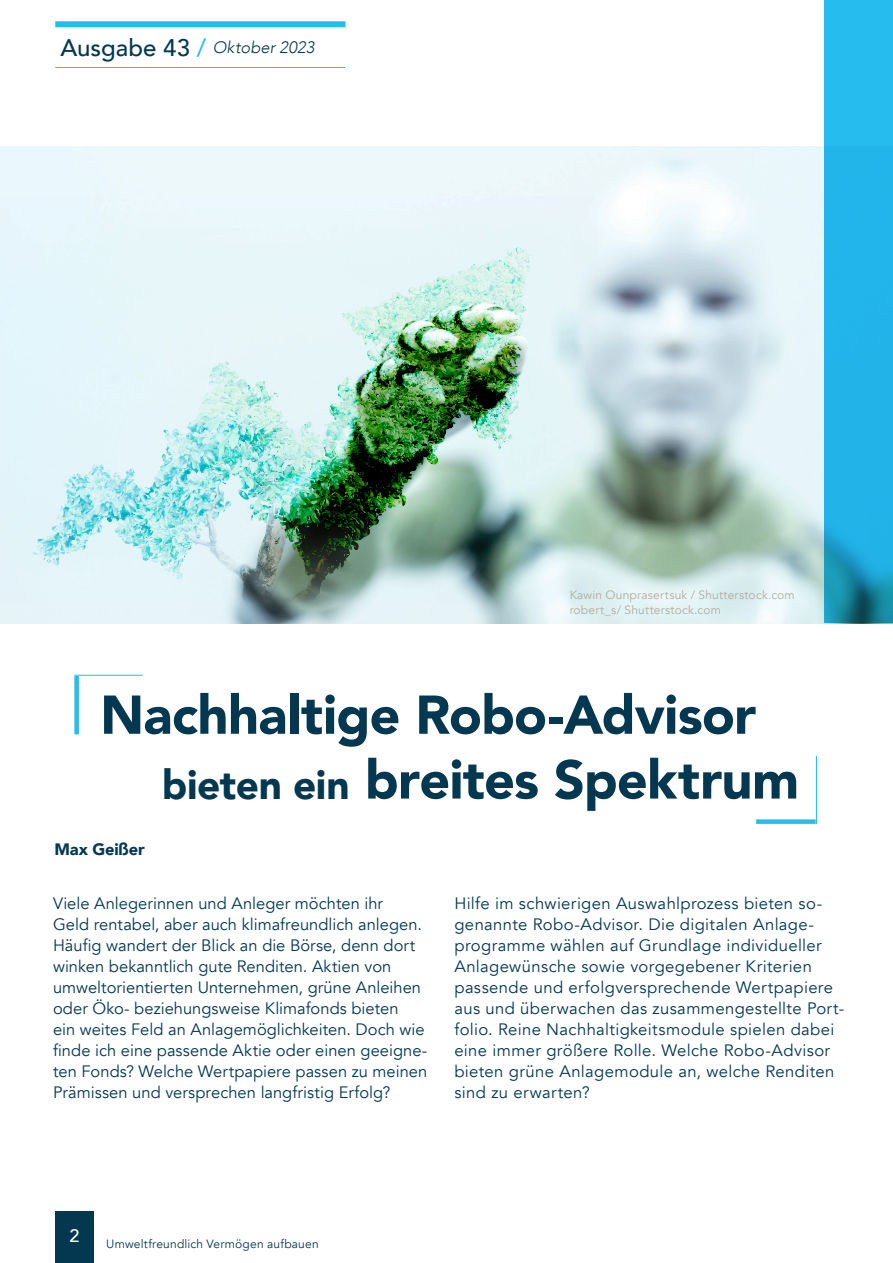
<style>
.page{position:relative;width:893px;height:1263px;background:#fff}
.page>*{position:absolute;margin:0;border:0;box-sizing:border-box;transform-origin:0 0}
.t1{font:900 54px/64.8px "Avenir";letter-spacing:-.015em;color:#043851}
.t2{font:500 18px "Avenir";color:#fff}
.t3{font:16.5px/21px "Avenir";letter-spacing:.015em;color:#043851}
.t4{font:italic 300 16.5px "Avenir";letter-spacing:.01em;color:#043851}
.t5{font:900 16.5px "Avenir";letter-spacing:-.01em;color:#043851}
.t6{font:12px/14.4px "Avenir";letter-spacing:.02em;color:#a7a091}
.t7{font:12px "Avenir";letter-spacing:.015em;color:#043851}
.s1{font-weight:500;font-style:normal;font-size:24px}
.s2{font-weight:500;font-style:normal;font-size:24px;color:#26bcee}
.s3{font-size:40.5px}
</style>
<div class="page">
<img style="left:0;top:146px;width:893px;height:477px">
<img style="left:0;top:172px;width:623px;height:452px">
<div style="left:55px;top:21px;width:290px;height:6px;background:#26bcee"></div>
<hr style="left:55px;top:67px;width:290px;height:1px;background:#26bcee">
<div style="left:55px;top:1211px;width:39px;height:52px;background:#043851"></div>
<svg style="left:825px;top:0;width:68px;height:622px;background:#21b1e3"></svg>
<div style="left:74px;top:676px;width:5px;height:58px;background:#26bcee"></div>
<hr style="left:74px;top:675px;width:69px;height:1px;background:#26bcee">
<div style="left:756px;top:819px;width:60px;height:5px;background:#26bcee"></div>
<hr style="left:816px;top:756px;width:1px;height:68px;background:#26bcee">
<p class="t4" style="left:60px;top:38px;width:255px"><span class="s1">Ausgabe 43</span> <span class="s2">/</span> Oktober 2023</p>
<p class="t6" style="left:569px;top:588px;width:227px">Kawin Ounprasertsuk / Shutterstock.com robert_s/ Shutterstock.com</p>
<h1 class="t1" style="left:162px;top:681px;width:639px;text-indent:-62px">Nachhaltige Robo-Advisor <span class="s3">bieten ein</span> breites Spektrum</h1>
<p class="t5" style="left:54px;top:835px;width:92px">Max Geißer</p>
<p class="t3" style="left:53px;top:893px;width:376px">Viele Anlegerinnen und Anleger möchten ihr<br>Geld rentabel, aber auch klimafreundlich anlegen.<br>Häufig wandert der Blick an die Börse, denn dort winken bekanntlich gute Renditen. Aktien von umweltorientierten Unternehmen, grüne Anleihen oder Öko- beziehungsweise Klimafonds bieten<br>ein weites Feld an Anlagemöglichkeiten. Doch wie finde ich eine passende Aktie oder einen geeigne&shy;ten Fonds? Welche Wertpapiere passen zu meinen Prämissen und versprechen langfristig Erfolg?</p>
<p class="t3" style="left:454px;top:893px;width:391px">Hilfe im schwierigen Auswahlprozess bieten so&shy;genannte Robo-Advisor. Die digitalen Anlage&shy;programme wählen auf Grundlage individueller Anlagewünsche sowie vorgegebener Kriterien passende und erfolgversprechende Wertpapiere aus und überwachen das zusammengestellte Port&shy;folio. Reine Nachhaltigkeitsmodule spielen dabei eine immer größere Rolle. Welche Robo-Advisor bieten grüne Anlagemodule an, welche Renditen sind zu erwarten?</p>
<p class="t2" style="left:69px;top:1220px;width:12px">2</p>
<p class="t7" style="left:106px;top:1236px;width:214px">Umweltfreundlich Vermögen aufbauen</p>
</div>
